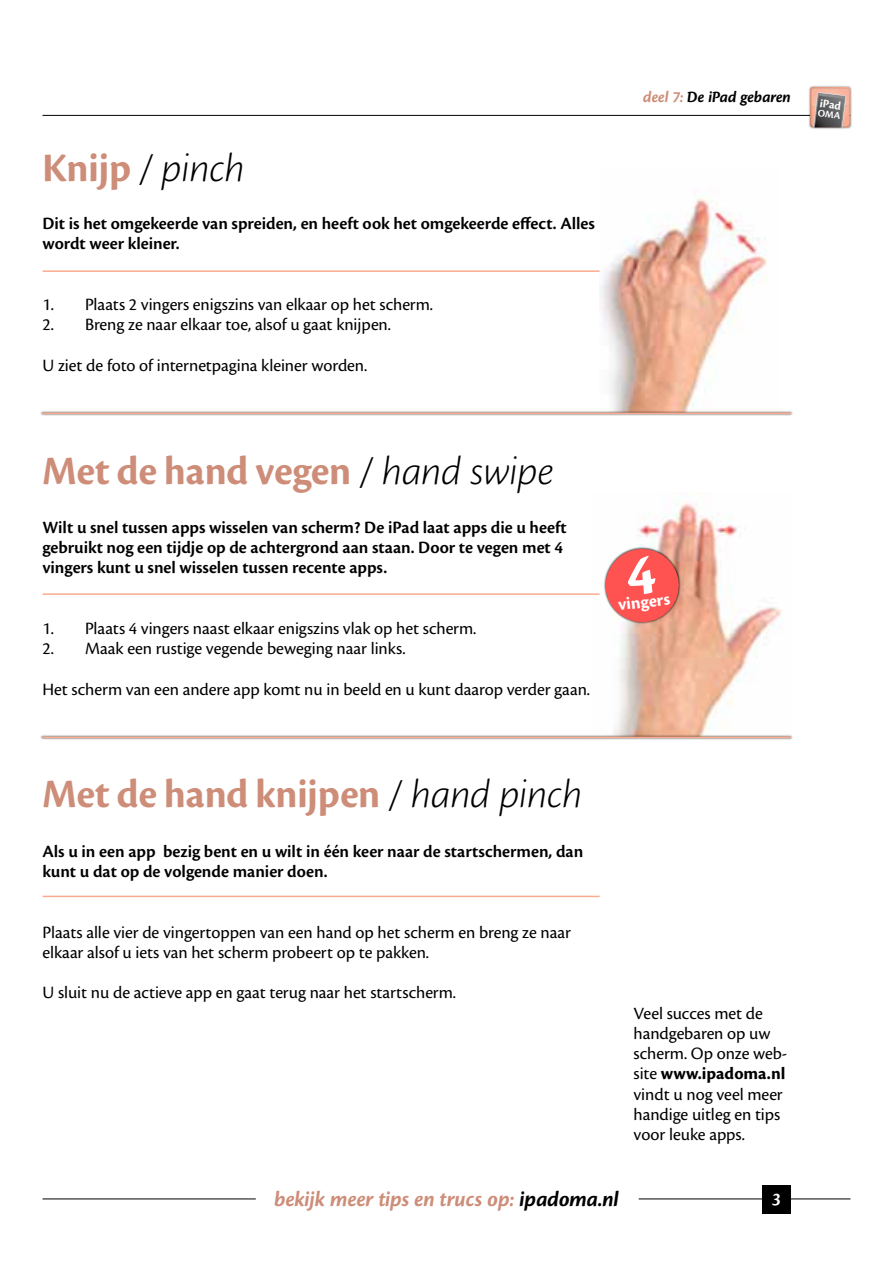
<style>
.page{position:relative;width:893px;height:1263px;background:#fff}
.page>*{position:absolute;margin:0;border:0;box-sizing:border-box;transform-origin:0 0}
.t1{font:42px "Cronos Pro Bold Disp";letter-spacing:-.005em;color:#cd8d78}
.t2{font:italic 300 42px "Cronos Pro";letter-spacing:-.01em;color:#000}
.t3{font:22.5px "Cronos Pro Bold Disp It";letter-spacing:-.005em;color:#cd8d78}
.t4{font:18.9px "Cronos Pro Bold Disp It";color:#fff}
.t5{font:18px/20.2px "Cronos Pro";letter-spacing:-.005em;color:#000}
.t6{font:600 18px/20.2px "Cronos Pro";color:#000}
.t7{font:700 18px "Cronos Pro";color:#fff}
.t8{font:16.5px "Cronos Pro Bold Disp It";letter-spacing:-.005em;color:#000}
.t9{font:12.15px "Cronos Pro Bold Disp";color:#fff}
.s1{font-family:"Cronos Pro Bold Disp";font-weight:400;font-style:normal;color:#cd8d78}
.s2{color:#cd8d78}
.s3{font-family:"Cronos Pro";font-weight:300;font-style:italic;color:#000}
.s4{font-weight:700}
.s5{color:#000}
</style>
<div class="page">
<hr style="left:43px;top:1199px;width:213px;height:1px;background:#000">
<hr style="left:639px;top:1199px;width:211px;height:1px;background:#000">
<div style="left:762px;top:1185px;width:29px;height:28px;background:#000"></div>
<hr style="left:43px;top:115px;width:807px;height:1px;background:#000">
<div style="left:808px;top:85px;width:44px;height:44px;background:#000;opacity:.5"></div>
<img style="left:600px;top:198px;width:167px;height:213px">
<img style="left:612px;top:492px;width:179px;height:243px">
<div style="left:41px;top:411px;width:752px;height:5px;background:#000;opacity:.75"></div>
<hr style="left:43px;top:413px;width:748px;height:1px;background:#f9aa8f">
<div style="left:41px;top:735px;width:752px;height:5px;background:#000;opacity:.75"></div>
<hr style="left:43px;top:737px;width:748px;height:1px;background:#f9aa8f">
<hr style="left:43px;top:270px;width:557px;height:2px;background:#f9aa8f">
<hr style="left:43px;top:593px;width:557px;height:2px;background:#f9aa8f">
<hr style="left:43px;top:896px;width:557px;height:1px;background:#f9aa8f">
<svg style="left:810px;top:87px;width:40px;height:40px;background:#9d837b"></svg>
<svg style="left:604px;top:547px;width:77px;height:77px;background:#f4726e"></svg>
<h1 class="t2" style="left:43px;top:144px;width:204px"><span class="s1">Knijp</span> / pinch</h1>
<p class="t6" style="left:43px;top:213px;width:554px">Dit is het omgekeerde van spreiden, en heeft ook het omgekeerde effect. Alles wordt weer kleiner.</p>
<p class="t5" style="left:43px;top:294px;width:392px">1. Plaats 2 vingers enigszins van elkaar op het scherm.</p>
<p class="t5" style="left:43px;top:314px;width:350px">2. Breng ze naar elkaar toe, alsof u gaat knijpen.</p>
<p class="t5" style="left:43px;top:355px;width:326px">U ziet de foto of internetpagina kleiner worden.</p>
<p class="t8" style="left:643px;top:87px;width:149px"><span class="s2">deel 7:</span> De iPad gebaren</p>
<p class="t9" style="left:821px;top:96px;width:23px;rotate:8deg">iPad</p>
<h1 class="t1" style="left:43px;top:447px;width:513px">Met de hand vegen <span class="s3">/ hand swipe</span></h1>
<p class="t6" style="left:43px;top:517px;width:526px">Wilt u snel tussen apps wisselen van scherm? De iPad laat apps die u heeft gebruikt nog een tijdje op de achtergrond aan staan. Door te vegen met 4 vingers kunt u snel wisselen tussen recente apps.</p>
<p class="t5" style="left:43px;top:618px;width:435px">1. Plaats 4 vingers naast elkaar enigszins vlak op het scherm.</p>
<p class="t5" style="left:43px;top:638px;width:365px">2. Maak een rustige vegende beweging naar links.</p>
<p class="t5" style="left:43px;top:679px;width:549px">Het scherm van een andere app komt nu in beeld en u kunt daarop verder gaan.</p>
<p class="t7" style="left:617px;top:594px;width:54px;rotate:-6deg">vingers</p>
<h1 class="t1" style="left:43px;top:770px;width:542px">Met de hand knijpen <span class="s3">/ hand pinch</span></h1>
<p class="t6" style="left:43px;top:841px;width:542px">Als u in een app bezig bent en u wilt in één keer naar de startschermen, dan kunt u dat op de volgende manier doen.</p>
<p class="t5" style="left:43px;top:922px;width:530px">Plaats alle vier de vingertoppen van een hand op het scherm en breng ze naar elkaar alsof u iets van het scherm probeert op te pakken.</p>
<p class="t5" style="left:43px;top:983px;width:415px">U sluit nu de actieve app en gaat terug naar het startscherm.</p>
<p class="t5" style="left:634px;top:1003px;width:155px">Veel succes met de handgebaren op uw scherm. Op onze web&shy;site <span class="s4">www.ipadoma.nl </span>vindt u nog veel meer handige uitleg en tips voor leuke apps.</p>
<p class="t3" style="left:274px;top:1186px;width:346px">bekijk meer tips en trucs op: <span class="s5">ipadoma.nl</span></p>
<p class="t4" style="left:772px;top:1188px;width:10px">3</p>
</div>
